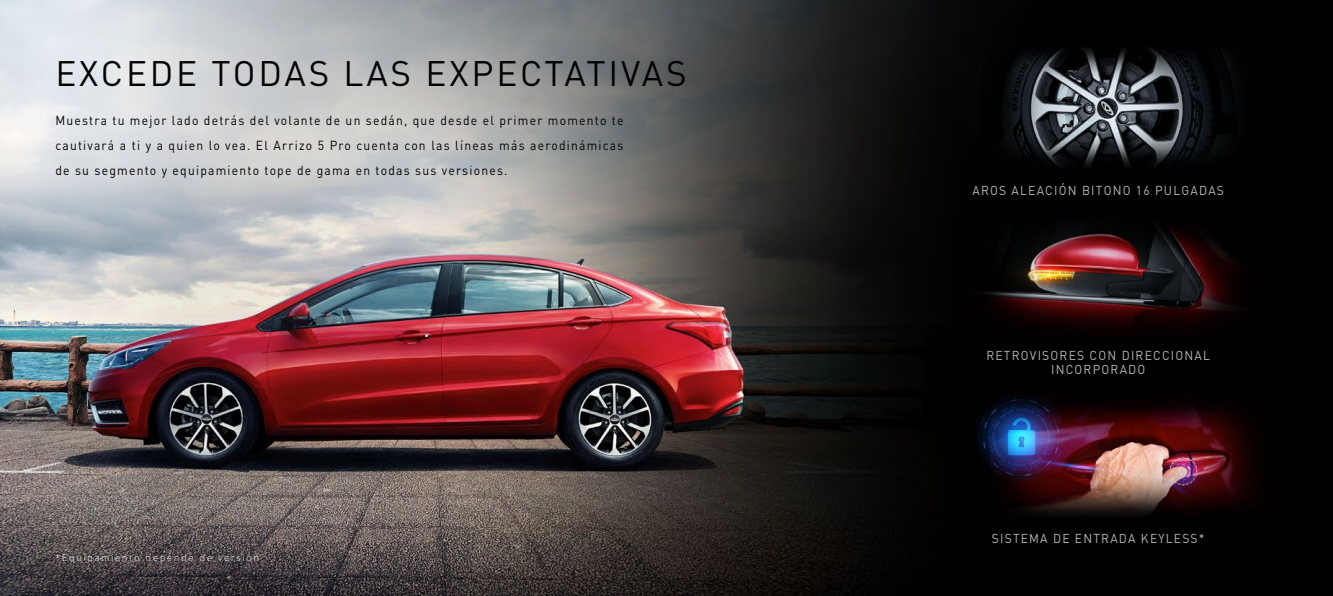
<style>
.page{position:relative;width:1333px;height:596px;background:#fff}
.page>*{position:absolute;margin:0;border:0;box-sizing:border-box;transform-origin:0 0}
.t1{font:35px "DIN";letter-spacing:.08em;color:#020202}
.t2{font:13px/24.8px "DIN";letter-spacing:.1em;color:#000;text-align:justify;scale:.93 1}
.t3{font:12.8px/14.4px "DIN";letter-spacing:.1em;color:#b6b7ba;text-align:center;scale:.94 1}
.t4{font:300 9.2px "Open Sans";letter-spacing:.22em;color:#fff}
</style>
<div class="page">
<img style="left:0;top:0;width:1332px;height:595px">
<h1 class="t1" style="left:55px;top:52px;width:632px">EXCEDE TODAS LAS EXPECTATIVAS</h1>
<p class="t2" style="left:55px;top:108px;width:612px">Muestra tu mejor lado detrás del volante de un sedán, que desde el primer momento te cautivará a ti y a quien lo vea. El Arrizo 5 Pro cuenta con las líneas más aerodinámicas de su segmento y equipamiento tope de gama en todas sus versiones.</p>
<p class="t4" style="left:55px;top:550px;width:205px">*Equipamiento depende de versión</p>
<p class="t3" style="left:972px;top:182px;width:269px">AROS ALEACIÓN BITONO 16 PULGADAS</p>
<p class="t3" style="left:986px;top:347px;width:239px">RETROVISORES CON DIRECCIONAL<br>INCORPORADO</p>
<p class="t3" style="left:991px;top:530px;width:228px">SISTEMA DE ENTRADA KEYLESS*</p>
</div>
